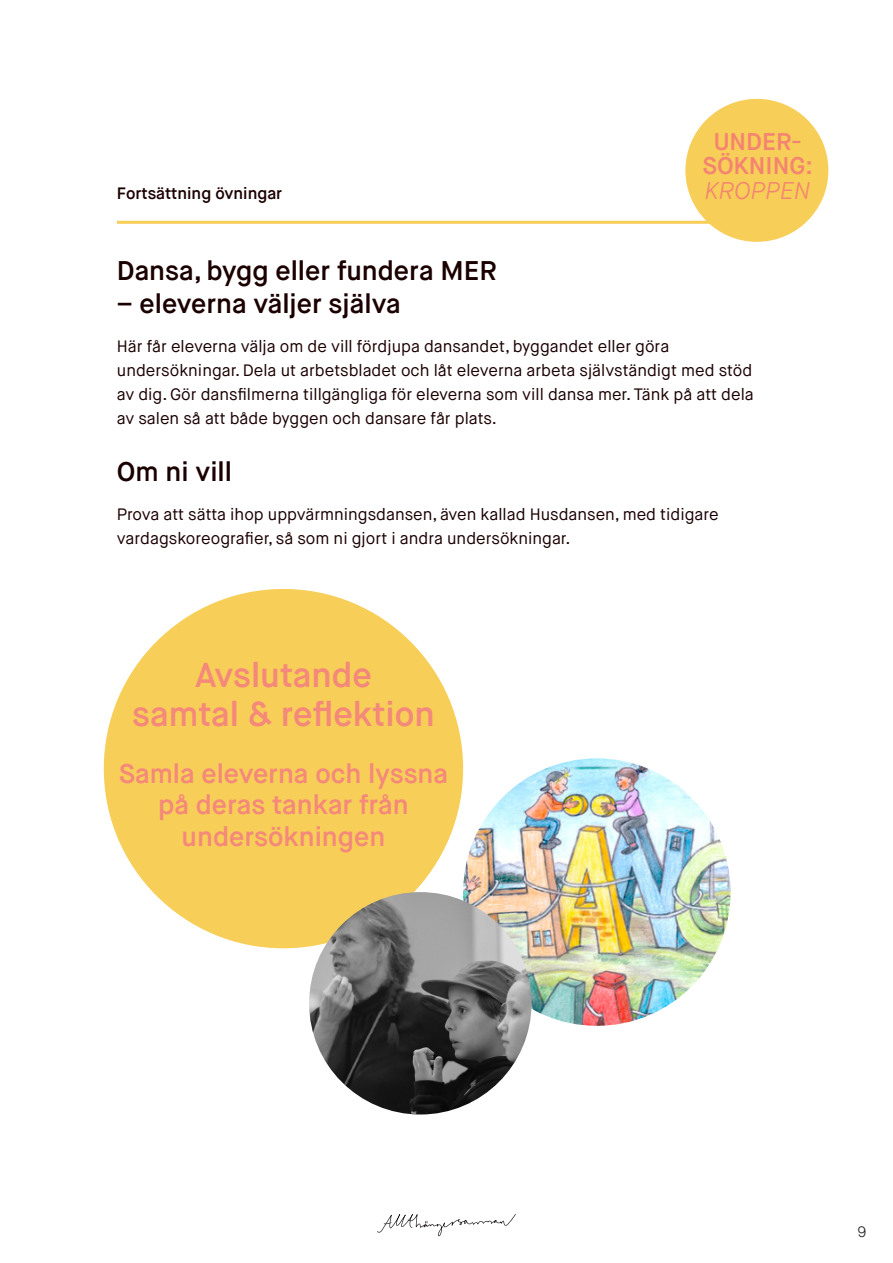
<style>
.page{position:relative;width:893px;height:1263px;background:#fff}
.page>*{position:absolute;margin:0;border:0;box-sizing:border-box;transform-origin:0 0}
.t1{font:600 34.5px/39px "Maison Neue";color:#f4887b;text-align:center}
.t2{font:600 27px "Maison Neue";color:#1b0000}
.t3{font:600 27px/31.5px "Maison Neue";color:#f4887b;text-align:center}
.t4{font:600 24.15px/24.6px "Maison Neue";color:#f48472;text-align:center}
.t5{font:italic 300 24.15px "Maison Neue";color:#f48472}
.t6{font:16.5px/24px "Maison Neue";color:#1b0000}
.t7{font:600 16.5px "Maison Neue";color:#1b0000}
.t8{font:300 15px "Maison Neue";color:#231f20}
</style>
<div class="page">
<svg style="left:377px;top:1213px;width:139px;height:23px"></svg>
<hr style="left:117px;top:221px;width:675px;height:3px;background:#f7ce57">
<div style="left:685px;top:99px;width:143px;height:143px;background:#f7ce57;border-radius:50%"></div>
<div style="left:104px;top:589px;width:359px;height:359px;background:#f7ce57;border-radius:50%"></div>
<img style="left:463px;top:758px;width:268px;height:268px;border-radius:134px">
<img style="left:309px;top:892px;width:222px;height:222px;border-radius:111px">
<p class="t7" style="left:117px;top:183px;width:167px">Fortsättning övningar</p>
<h3 class="t4" style="left:703px;top:129px;width:112px">UNDER-<br>SÖKNING:</h3>
<h3 class="t5" style="left:705px;top:175px;width:107px">KROPPEN</h3>
<p class="t2" style="left:117px;top:254px;width:381px">Dansa, bygg eller fundera MER</p>
<p class="t2" style="left:117px;top:287px;width:285px">– eleverna väljer själva</p>
<p class="t6" style="left:117px;top:335px;width:638px">Här får eleverna välja om de vill fördjupa dansandet, byggandet eller göra undersökningar. Dela ut arbetsbladet och låt eleverna arbeta självständigt med stöd av dig. Gör dansfilmerna tillgängliga för eleverna som vill dansa mer. Tänk på att dela av salen så att både byggen och dansare får plats.</p>
<p class="t2" style="left:117px;top:455px;width:117px">Om ni vill</p>
<p class="t6" style="left:117px;top:503px;width:603px">Prova att sätta ihop uppvärmningsdansen, även kallad Husdansen, med tidigare vardagskoreografier, så som ni gjort i andra undersökningar.</p>
<p class="t1" style="left:132px;top:655px;width:304px">Avslutande<br>samtal &amp; reflektion</p>
<p class="t3" style="left:119px;top:758px;width:331px">Samla eleverna och lyssna på deras tankar från undersökningen</p>
<p class="t8" style="left:857px;top:1222px;width:11px">9</p>
</div>
